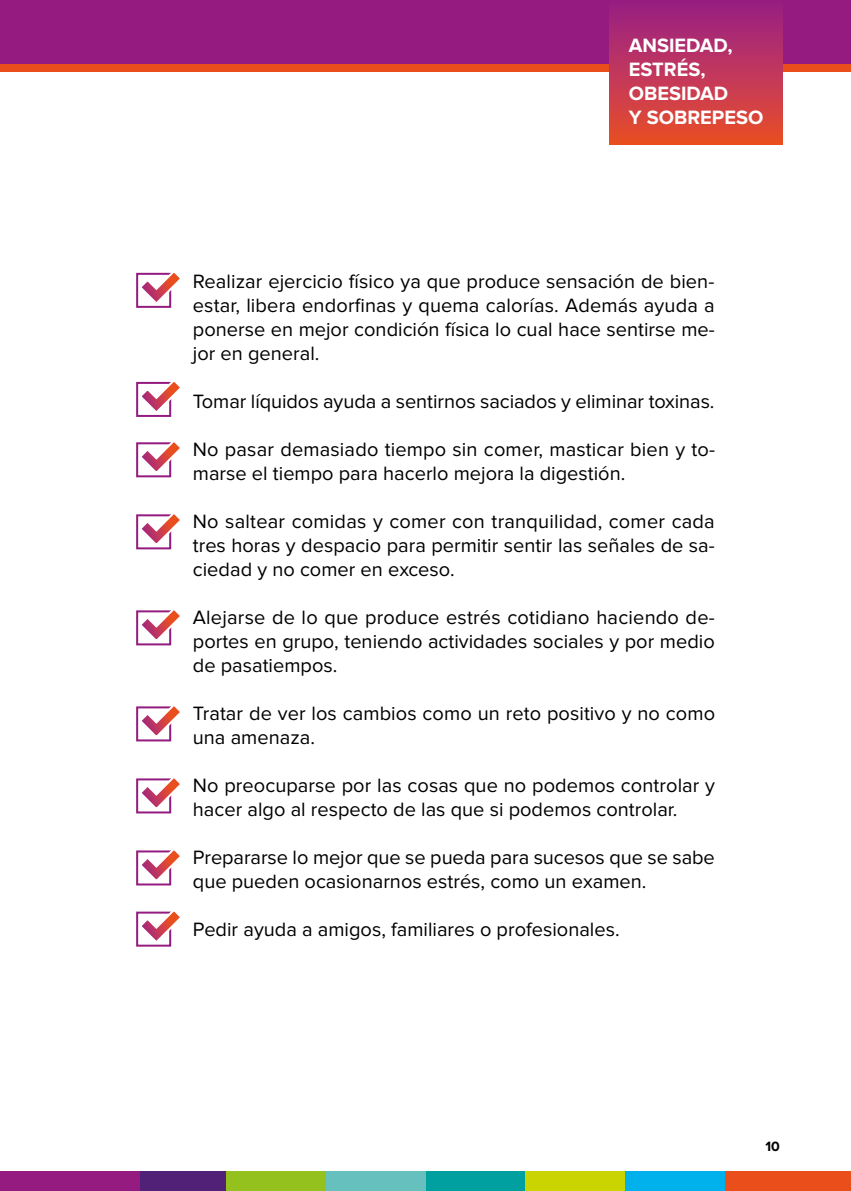
<style>
.page{position:relative;width:851px;height:1191px;background:#fff}
.page>*{position:absolute;margin:0;border:0;box-sizing:border-box;transform-origin:0 0}
.t1{font:20px/24px "Proxima Nova";color:#000}
.t2{font:700 20px/24px "Proxima Nova";color:#fff}
.t3{font:700 14px "Proxima Nova";color:#000}
</style>
<div class="page">
<div style="left:711px;top:1171px;width:139px;height:20px;background:#e94e1b"></div>
<div style="left:625px;top:1171px;width:100px;height:20px;background:#00b1eb"></div>
<div style="left:525px;top:1171px;width:100px;height:20px;background:#cad400"></div>
<div style="left:425px;top:1171px;width:100px;height:20px;background:#009fa0"></div>
<div style="left:126px;top:1171px;width:99px;height:20px;background:#512178"></div>
<div style="left:0;top:1171px;width:140px;height:20px;background:#951b81"></div>
<div style="left:325px;top:1171px;width:100px;height:20px;background:#66c1be"></div>
<div style="left:225px;top:1171px;width:100px;height:20px;background:#95c11f"></div>
<div style="left:0;top:0;width:850px;height:64px;background:#951b81"></div>
<div style="left:0;top:64px;width:850px;height:8px;background:#e94e1b"></div>
<div style="left:609px;top:0;width:173px;height:144px;background:linear-gradient(to bottom,#971e89,#e84e2a)"></div>
<div style="left:136px;top:273px;width:35px;height:35px;border:2px solid #941c80"></div>
<svg style="left:137px;top:272px;width:43px;height:34px"></svg>
<div style="left:136px;top:382px;width:35px;height:35px;border:2px solid #941c80"></div>
<svg style="left:137px;top:381px;width:43px;height:34px"></svg>
<div style="left:136px;top:442px;width:35px;height:35px;border:2px solid #941c80"></div>
<svg style="left:137px;top:442px;width:43px;height:34px"></svg>
<div style="left:136px;top:514px;width:35px;height:35px;border:2px solid #941c80"></div>
<svg style="left:137px;top:514px;width:43px;height:34px"></svg>
<div style="left:136px;top:610px;width:35px;height:35px;border:2px solid #941c80"></div>
<svg style="left:137px;top:610px;width:43px;height:34px"></svg>
<div style="left:136px;top:706px;width:35px;height:35px;border:2px solid #941c80"></div>
<svg style="left:137px;top:706px;width:43px;height:34px"></svg>
<div style="left:136px;top:778px;width:35px;height:35px;border:2px solid #941c80"></div>
<svg style="left:137px;top:778px;width:43px;height:34px"></svg>
<div style="left:136px;top:850px;width:35px;height:35px;border:2px solid #941c80"></div>
<svg style="left:137px;top:850px;width:43px;height:34px"></svg>
<div style="left:136px;top:911px;width:35px;height:35px;border:2px solid #941c80"></div>
<svg style="left:137px;top:911px;width:43px;height:34px"></svg>
<p class="t2" style="left:628px;top:34px;width:136px">ANSIEDAD,<br>ESTRÉS,<br>OBESIDAD<br>Y SOBREPESO</p>
<p class="t1" style="left:193px;top:270px;width:523px;text-align:justify">Realizar ejercicio físico ya que produce sensación de bien&shy;estar, libera endorfinas y quema calorías. Además ayuda a ponerse en mejor condición física lo cual hace sentirse me&shy;jor en general.</p>
<p class="t1" style="left:193px;top:390px;width:523px">Tomar líquidos ayuda a sentirnos saciados y eliminar toxinas.</p>
<p class="t1" style="left:193px;top:438px;width:523px">No pasar demasiado tiempo sin comer, masticar bien y to&shy;marse el tiempo para hacerlo mejora la digestión.</p>
<p class="t1" style="left:193px;top:510px;width:523px;text-align:justify">No saltear comidas y comer con tranquilidad, comer cada tres horas y despacio para permitir sentir las señales de sa&shy;ciedad y no comer en exceso.</p>
<p class="t1" style="left:193px;top:606px;width:523px;text-align:justify">Alejarse de lo que produce estrés cotidiano haciendo de&shy;portes en grupo, teniendo actividades sociales y por medio de pasatiempos.</p>
<p class="t1" style="left:193px;top:702px;width:523px">Tratar de ver los cambios como un reto positivo y no como una amenaza.</p>
<p class="t1" style="left:193px;top:774px;width:523px">No preocuparse por las cosas que no podemos controlar y hacer algo al respecto de las que si podemos controlar.</p>
<p class="t1" style="left:193px;top:846px;width:523px">Prepararse lo mejor que se pueda para sucesos que se sabe que pueden ocasionarnos estrés, como un examen.</p>
<p class="t1" style="left:193px;top:918px;width:428px">Pedir ayuda a amigos, familiares o profesionales.</p>
<p class="t3" style="left:765px;top:1140px;width:16px">10</p>
</div>
